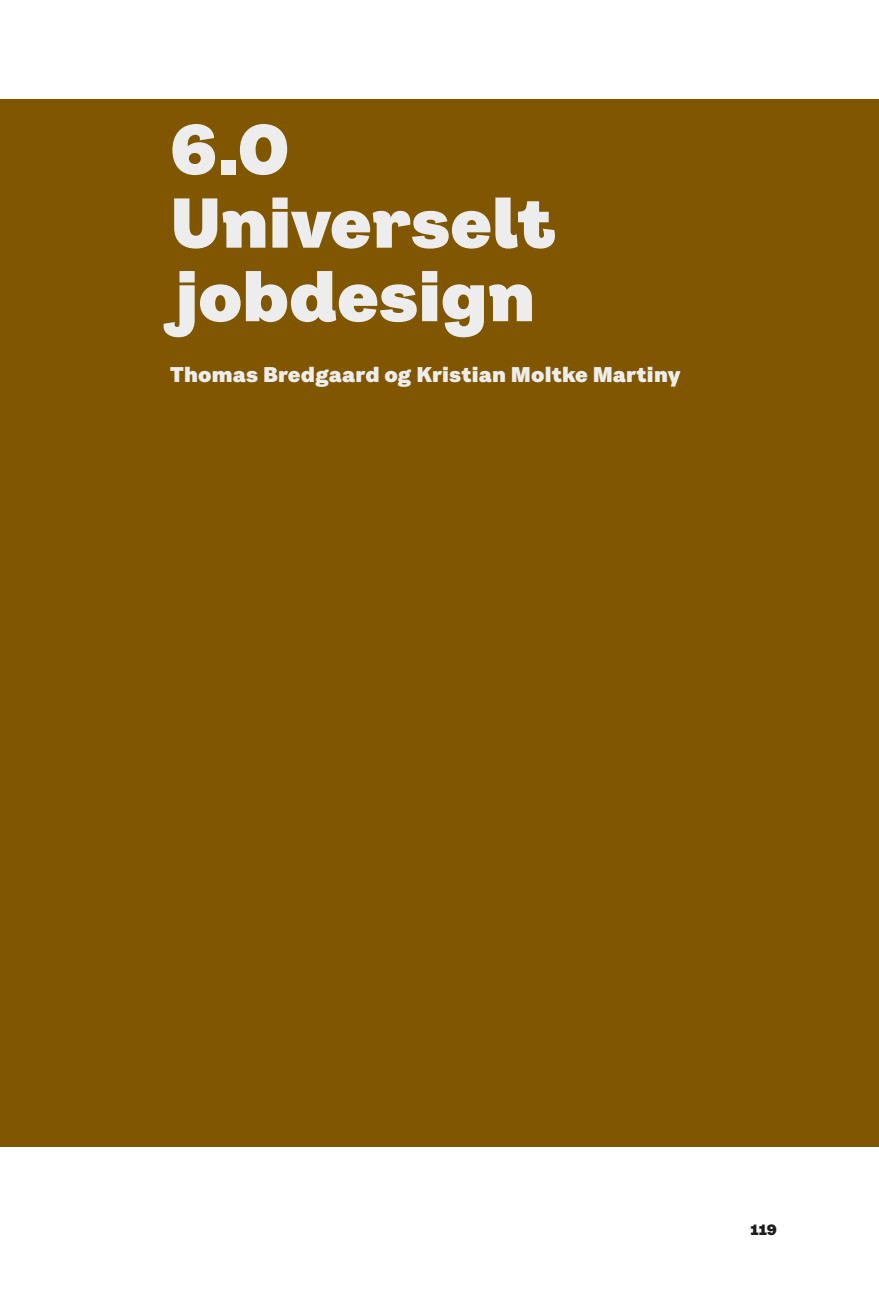
<style>
.page{position:relative;width:879px;height:1304px;background:#fff}
.page>*{position:absolute;margin:0;border:0;box-sizing:border-box;transform-origin:0 0}
.t1{font:900 66px/73.6px "Pais Alt";letter-spacing:-.005em;color:#ededed}
.t2{font:20px "Pais Black 9";letter-spacing:.01em;color:#ededed}
.t3{font:14px "Pais Black 9";color:#1d1d1b}
</style>
<div class="page">
<div style="left:0;top:99px;width:879px;height:1047px;background:#805700"></div>
<h1 class="t1" style="left:170px;top:114px;width:387px">6.0<br>Universelt jobdesign</h1>
<p class="t2" style="left:170px;top:360px;width:512px">Thomas Bredgaard og Kristian Moltke Martiny</p>
<p class="t3" style="left:750px;top:1219px;width:28px">119</p>
</div>
